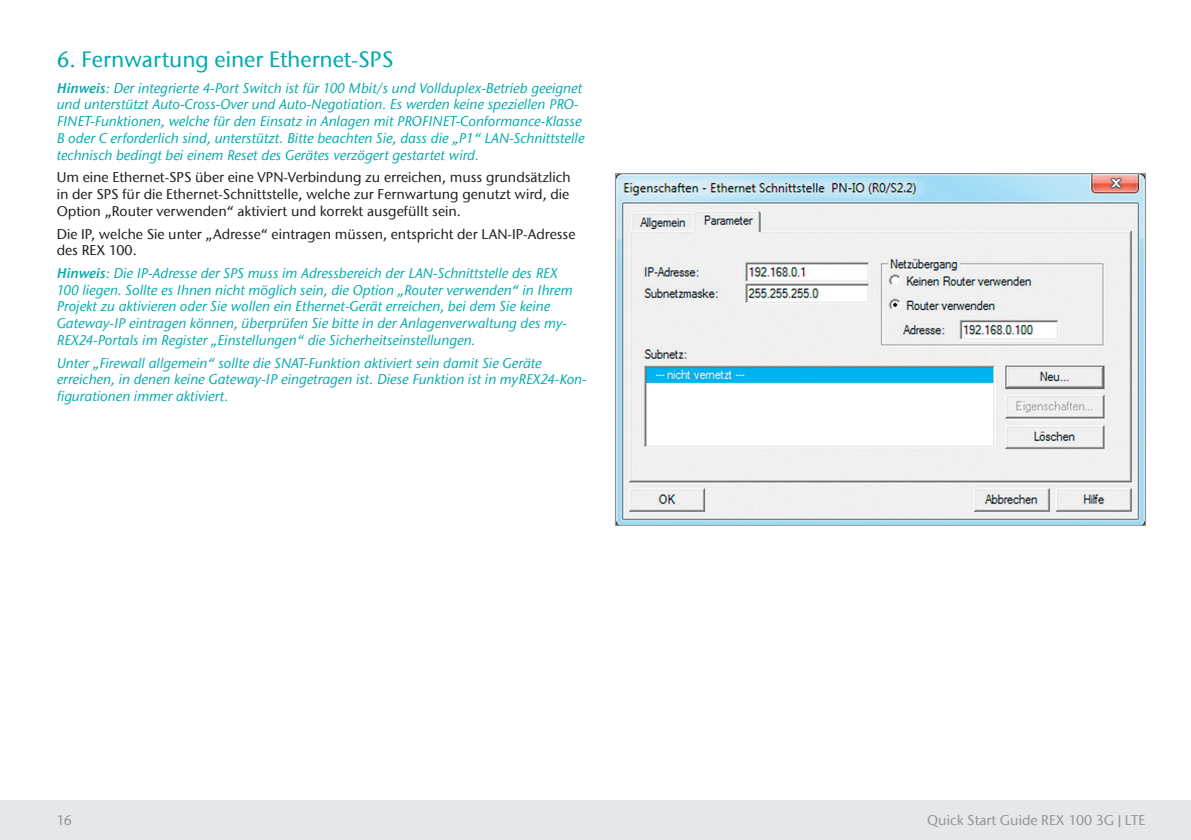
<style>
.page{position:relative;width:1191px;height:840px;background:#fff}
.page>*{position:absolute;margin:0;border:0;box-sizing:border-box;transform-origin:0 0}
.t1{font:500 22px "ITC Stone Sans Com";color:#00aaad}
.t2{font:italic 500 14px/16.8px "ITC Stone Sans Com";color:#00aaad}
.t3{font:500 14px/16.8px "ITC Stone Sans Com";color:#231f20;text-align:justify}
.t4{font:500 14px "ITC Stone Sans Com";color:#939598}
.s1{font-family:"ITC Stone Sans Com Semi";font-weight:400}
</style>
<div class="page">
<div style="left:0;top:799px;width:1191px;height:40px;background:#e6e7e9"></div>
<img style="left:617px;top:175px;width:527px;height:348px">
<h1 class="t1" style="left:57px;top:46px;width:338px">6. Fernwartung einer Ethernet-SPS</h1>
<p class="t2" style="left:57px;top:79px;width:529px"><span class="s1">Hinweis</span>: Der integrierte 4-Port Switch ist für 100 Mbit/s und Vollduplex-Betrieb geeignet und unterstützt Auto-Cross-Over und Auto-Negotiation. Es werden keine speziellen PRO-FINET-Funktionen, welche für den Einsatz in Anlagen mit PROFINET-Conformance-Klasse B oder C erforderlich sind, unterstützt. Bitte beachten Sie, dass die „P1“ LAN-Schnittstelle technisch bedingt bei einem Reset des Gerätes verzögert gestartet wird.</p>
<p class="t3" style="left:57px;top:169px;width:515px">Um eine Ethernet-SPS über eine VPN-Verbindung zu erreichen, muss grundsätzlich in der SPS für die Ethernet-Schnittstelle, welche zur Fernwartung genutzt wird, die Option „Router verwenden“ aktiviert und korrekt ausgefüllt sein.</p>
<p class="t3" style="left:57px;top:225px;width:520px">Die IP, welche Sie unter „Adresse“ eintragen müssen, entspricht der LAN-IP-Adresse des REX 100.</p>
<p class="t2" style="left:57px;top:264px;width:517px"><span class="s1">Hinweis</span>: Die IP-Adresse der SPS muss im Adressbereich der LAN-Schnittstelle des REX 100 liegen. Sollte es Ihnen nicht möglich sein, die Option „Router verwenden“ in Ihrem Projekt zu aktivieren oder Sie wollen ein Ethernet-Gerät erreichen, bei dem Sie keine Gateway-IP eintragen können, überprüfen Sie bitte in der Anlagenverwaltung des my-REX24-Portals im Register „Einstellungen“ die Sicherheitseinstellungen.</p>
<p class="t2" style="left:57px;top:354px;width:531px">Unter „Firewall allgemein“ sollte die SNAT-Funktion aktiviert sein damit Sie Geräte erreichen, in denen keine Gateway-IP eingetragen ist. Diese Funktion ist in myREX24-Kon&shy;figurationen immer aktiviert.</p>
<p class="t4" style="left:57px;top:811px;width:17px">16</p>
<p class="t4" style="left:927px;top:811px;width:220px">Quick Start Guide REX 100 3G| LTE</p>
</div>
